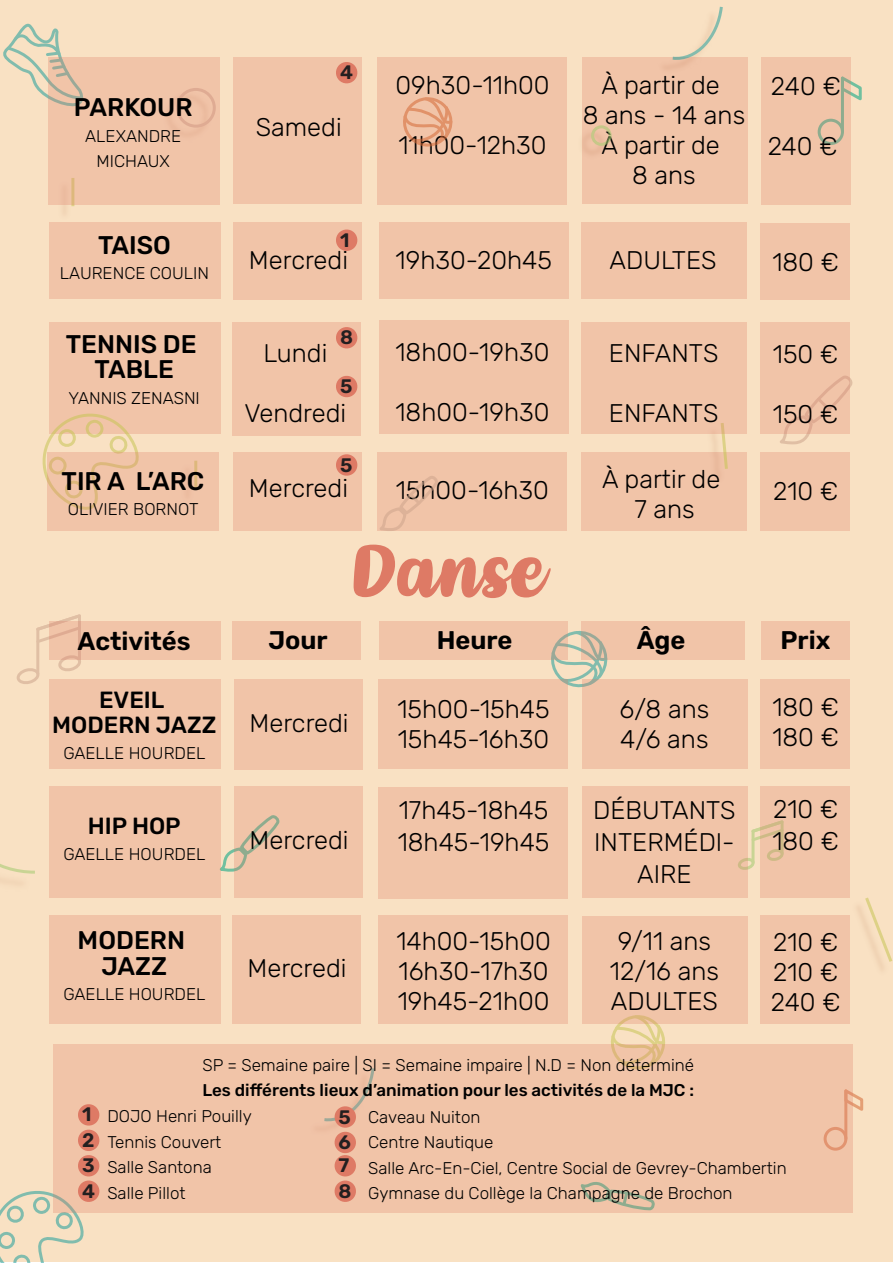
<style>
.page{position:relative;width:893px;height:1263px;background:#fff}
.page>*{position:absolute;margin:0;border:0;box-sizing:border-box;transform-origin:0 0}
.t1{font:67.8px "Kathen";color:#de7a65}
.t2{font:300 25.5px/30px "Rubik";color:#000}
.t3{font:500 25.5px/25.5px "Rubik";color:#000;text-align:center}
.t4{font:600 25.5px "Rubik";color:#000}
.t5{font:500 23.4px/25.5px "Rubik";color:#000;text-align:center}
.t6{font:600 19.5px/25.5px "Rubik";color:#231f20}
.t7{font:300 16.95px/25.5px "Rubik";color:#000}
.t8{font:500 16.95px "Rubik";color:#000}
</style>
<div class="page">
<div style="left:0;top:0;width:893px;height:1261px;background:#f9e1c3"></div>
<div style="left:234px;top:58px;width:128px;height:146px;background:#f1c4a8"></div>
<div style="left:378px;top:58px;width:189px;height:147px;background:#f1c4a8"></div>
<div style="left:582px;top:58px;width:165px;height:146px;background:#f1c4a8"></div>
<div style="left:233px;top:452px;width:129px;height:79px;background:#f1c4a8"></div>
<div style="left:377px;top:452px;width:190px;height:79px;background:#f1c4a8"></div>
<div style="left:582px;top:452px;width:165px;height:79px;background:#f1c4a8"></div>
<div style="left:761px;top:452px;width:89px;height:79px;background:#f1c4a8"></div>
<div style="left:49px;top:223px;width:172px;height:76px;background:#f1c4a8"></div>
<div style="left:49px;top:322px;width:172px;height:112px;background:#f1c4a8"></div>
<div style="left:233px;top:223px;width:129px;height:77px;background:#f1c4a8"></div>
<div style="left:379px;top:223px;width:189px;height:76px;background:#f1c4a8"></div>
<div style="left:581px;top:223px;width:165px;height:76px;background:#f1c4a8"></div>
<div style="left:760px;top:223px;width:90px;height:76px;background:#f1c4a8"></div>
<svg style="left:3px;top:24px;width:80px;height:75px"></svg>
<svg style="left:551px;top:631px;width:56px;height:56px"></svg>
<svg style="left:220px;top:815px;width:14px;height:57px"></svg>
<svg style="left:850px;top:77px;width:12px;height:26px"></svg>
<svg style="left:747px;top:820px;width:13px;height:50px"></svg>
<svg style="left:611px;top:1023px;width:54px;height:21px"></svg>
<svg style="left:43px;top:414px;width:95px;height:96px"></svg>
<svg style="left:17px;top:614px;width:64px;height:70px"></svg>
<svg style="left:853px;top:1093px;width:10px;height:18px"></svg>
<svg style="left:780px;top:378px;width:72px;height:66px"></svg>
<svg style="left:403px;top:97px;width:49px;height:50px"></svg>
<svg style="left:669px;top:7px;width:54px;height:54px"></svg>
<svg style="left:863px;top:897px;width:29px;height:68px"></svg>
<svg style="left:719px;top:434px;width:9px;height:38px"></svg>
<img style="left:63px;top:205px;width:10px;height:9px">
<hr style="left:71px;top:178px;width:3px;height:28px;background:#c7c454">
<img style="left:583px;top:129px;width:25px;height:25px">
<div style="left:591px;top:125px;width:21px;height:21px;border:3px solid #a3ca6f;border-radius:50%"></div>
<svg style="left:0;top:863px;width:35px;height:11px"></svg>
<svg style="left:380px;top:476px;width:58px;height:55px"></svg>
<div style="left:232px;top:322px;width:128px;height:113px;background:#f1c4a8"></div>
<div style="left:379px;top:320px;width:189px;height:114px;background:#f1c4a8"></div>
<div style="left:581px;top:322px;width:166px;height:112px;background:#f1c4a8"></div>
<div style="left:760px;top:322px;width:90px;height:112px;background:#f1c4a8"></div>
<div style="left:50px;top:622px;width:171px;height:38px;background:#f1c4a8"></div>
<div style="left:49px;top:916px;width:171px;height:108px;background:#f1c4a8"></div>
<div style="left:232px;top:622px;width:128px;height:38px;background:#f1c4a8"></div>
<div style="left:232px;top:916px;width:129px;height:108px;background:#f1c4a8"></div>
<div style="left:379px;top:916px;width:189px;height:108px;background:#f1c4a8"></div>
<div style="left:582px;top:916px;width:166px;height:107px;background:#f1c4a8"></div>
<div style="left:761px;top:916px;width:89px;height:108px;background:#f1c4a8"></div>
<div style="left:49px;top:679px;width:171px;height:90px;background:#f1c4a8"></div>
<div style="left:234px;top:679px;width:129px;height:90px;background:#f1c4a8"></div>
<div style="left:379px;top:679px;width:189px;height:89px;background:#f1c4a8"></div>
<div style="left:582px;top:679px;width:165px;height:89px;background:#f1c4a8"></div>
<div style="left:760px;top:679px;width:90px;height:89px;background:#f1c4a8"></div>
<div style="left:49px;top:787px;width:171px;height:111px;background:#f1c4a8"></div>
<div style="left:234px;top:787px;width:129px;height:111px;background:#f1c4a8"></div>
<div style="left:379px;top:787px;width:189px;height:111px;background:#f1c4a8"></div>
<div style="left:582px;top:787px;width:165px;height:111px;background:#f1c4a8"></div>
<div style="left:760px;top:787px;width:90px;height:111px;background:#f1c4a8"></div>
<div style="left:379px;top:622px;width:188px;height:38px;background:#f1c4a8"></div>
<div style="left:581px;top:622px;width:164px;height:38px;background:#f1c4a8"></div>
<div style="left:761px;top:622px;width:89px;height:38px;background:#f1c4a8"></div>
<div style="left:761px;top:58px;width:89px;height:147px;background:#f1c4a8"></div>
<svg style="left:48px;top:452px;width:171px;height:79px;background:#efc3a5"></svg>
<div style="left:54px;top:1044px;width:799px;height:169px;background:#f1c4a8"></div>
<svg style="left:336px;top:62px;width:22px;height:22px"></svg>
<svg style="left:336px;top:229px;width:22px;height:22px"></svg>
<svg style="left:336px;top:327px;width:22px;height:22px"></svg>
<svg style="left:336px;top:376px;width:22px;height:22px"></svg>
<svg style="left:336px;top:454px;width:22px;height:22px"></svg>
<svg style="left:0;top:1103px;width:100px;height:160px"></svg>
<svg style="left:324px;top:1068px;width:51px;height:134px"></svg>
<div style="left:48px;top:58px;width:171px;height:147px;background:#f1c4a8"></div>
<hr style="left:2px;top:1262px;width:891px;height:1px;background:#f9e1c3">
<p class="t3" style="left:74px;top:95px;width:120px">PARKOUR</p>
<p class="t7" style="left:85px;top:124px;width:97px;text-align:center">ALEXANDRE<br>MICHAUX</p>
<p class="t3" style="left:98px;top:233px;width:74px">TAISO</p>
<p class="t7" style="left:60px;top:261px;width:151px">LAURENCE COULIN</p>
<p class="t3" style="left:66px;top:332px;width:133px">TENNIS DE<br>TABLE</p>
<p class="t7" style="left:68px;top:386px;width:133px">YANNIS ZENASNI</p>
<p class="t3" style="left:62px;top:469px;width:144px">TIR A L’ARC</p>
<p class="t7" style="left:68px;top:497px;width:132px">OLIVIER BORNOT</p>
<p class="t4" style="left:78px;top:627px;width:115px">Activités</p>
<p class="t5" style="left:52px;top:687px;width:166px">EVEIL<br>MODERN JAZZ</p>
<p class="t7" style="left:63px;top:741px;width:143px">GAELLE HOURDEL</p>
<p class="t5" style="left:88px;top:814px;width:94px">HIP HOP</p>
<p class="t7" style="left:63px;top:842px;width:143px">GAELLE HOURDEL</p>
<p class="t3" style="left:78px;top:928px;width:109px">MODERN<br>JAZZ</p>
<p class="t7" style="left:64px;top:982px;width:143px">GAELLE HOURDEL</p>
<p class="t6" style="left:340px;top:60px;width:15px">4</p>
<p class="t2" style="left:256px;top:113px;width:87px">Samedi</p>
<p class="t6" style="left:340px;top:228px;width:11px">1</p>
<p class="t2" style="left:396px;top:71px;width:155px">09h30-11h00</p>
<p class="t2" style="left:398px;top:131px;width:150px">11h00-12h30</p>
<p class="t2" style="left:583px;top:71px;width:164px;text-align:center">À partir de<br>8 ans - 14 ans<br>À partir de<br>8 ans</p>
<p class="t2" style="left:771px;top:72px;width:71px">240 €</p>
<p class="t2" style="left:768px;top:132px;width:71px">240 €</p>
<p class="t2" style="left:249px;top:246px;width:101px">Mercredi</p>
<p class="t2" style="left:396px;top:246px;width:158px">19h30-20h45</p>
<p class="t2" style="left:610px;top:246px;width:109px">ADULTES</p>
<p class="t2" style="left:772px;top:247px;width:68px">180 €</p>
<p class="t2" style="left:263px;top:338px;width:65px">Lundi</p>
<p class="t6" style="left:340px;top:325px;width:15px">8</p>
<p class="t6" style="left:340px;top:374px;width:14px">5</p>
<p class="t2" style="left:245px;top:398px;width:103px">Vendredi</p>
<p class="t6" style="left:340px;top:453px;width:14px">5</p>
<p class="t2" style="left:395px;top:338px;width:156px">18h00-19h30</p>
<p class="t2" style="left:395px;top:398px;width:156px">18h00-19h30</p>
<p class="t2" style="left:249px;top:474px;width:101px">Mercredi</p>
<p class="t2" style="left:396px;top:476px;width:155px">15h00-16h30</p>
<h1 class="t1" style="left:350px;top:532px;width:197px">Danse</h1>
<p class="t2" style="left:609px;top:339px;width:111px">ENFANTS</p>
<p class="t2" style="left:609px;top:399px;width:111px">ENFANTS</p>
<p class="t2" style="left:602px;top:465px;width:120px;text-align:center">À partir de<br>7 ans</p>
<p class="t2" style="left:773px;top:339px;width:67px">150 €</p>
<p class="t2" style="left:773px;top:399px;width:67px">150 €</p>
<p class="t2" style="left:773px;top:477px;width:67px">210 €</p>
<p class="t4" style="left:268px;top:626px;width:61px">Jour</p>
<p class="t2" style="left:250px;top:708px;width:101px">Mercredi</p>
<p class="t2" style="left:250px;top:826px;width:101px">Mercredi</p>
<p class="t2" style="left:248px;top:954px;width:101px">Mercredi</p>
<p class="t4" style="left:437px;top:626px;width:77px">Heure</p>
<p class="t4" style="left:637px;top:626px;width:50px">Âge</p>
<p class="t4" style="left:780px;top:626px;width:51px">Prix</p>
<p class="t2" style="left:397px;top:695px;width:154px">15h00-15h45<br>15h45-16h30</p>
<p class="t2" style="left:619px;top:695px;width:91px">6/8 ans<br>4/6 ans</p>
<p class="t2" style="left:772px;top:692px;width:68px">180 €<br>180 €</p>
<p class="t2" style="left:398px;top:795px;width:153px;line-height:32px">17h45-18h45<br>18h45-19h45</p>
<p class="t2" style="left:593px;top:795px;width:144px;line-height:32px;text-align:center">DÉBUTANTS<br>INTERMÉDI-<br>AIRE</p>
<p class="t2" style="left:772px;top:793px;width:68px;line-height:32px">210 €<br>180 €</p>
<p class="t2" style="left:396px;top:926px;width:156px;text-align:justify">14h00-15h00<br>16h30-17h30<br>19h45-21h00</p>
<p class="t2" style="left:610px;top:926px;width:111px;text-align:center">9/11 ans<br>12/16 ans<br>ADULTES</p>
<p class="t2" style="left:771px;top:927px;width:71px;text-align:justify">210 € 210 € 240 €</p>
<p class="t7" style="left:202px;top:1053px;width:493px">SP = Semaine paire | SI = Semaine impaire | N.D = Non déterminé</p>
<p class="t7" style="left:107px;top:1104px;width:146px">DOJO Henri Pouilly<br>Tennis Couvert<br>Salle Santona<br>Salle Pillot</p>
<p class="t7" style="left:368px;top:1105px;width:420px">Caveau Nuiton<br>Centre Nautique<br>Salle Arc-En-Ciel, Centre Social de Gevrey-Chambertin<br>Gymnase du Collège la Champagne de Brochon</p>
<p class="t8" style="left:202px;top:1081px;width:493px">Les différents lieux d’animation pour les activités de la MJC :</p>
<p class="t6" style="left:82px;top:1102px;width:15px">1<br>2<br>3<br>4</p>
<p class="t6" style="left:339px;top:1104px;width:14px">5<br>6</p>
<p class="t6" style="left:339px;top:1153px;width:15px">7<br>8</p>
</div>
